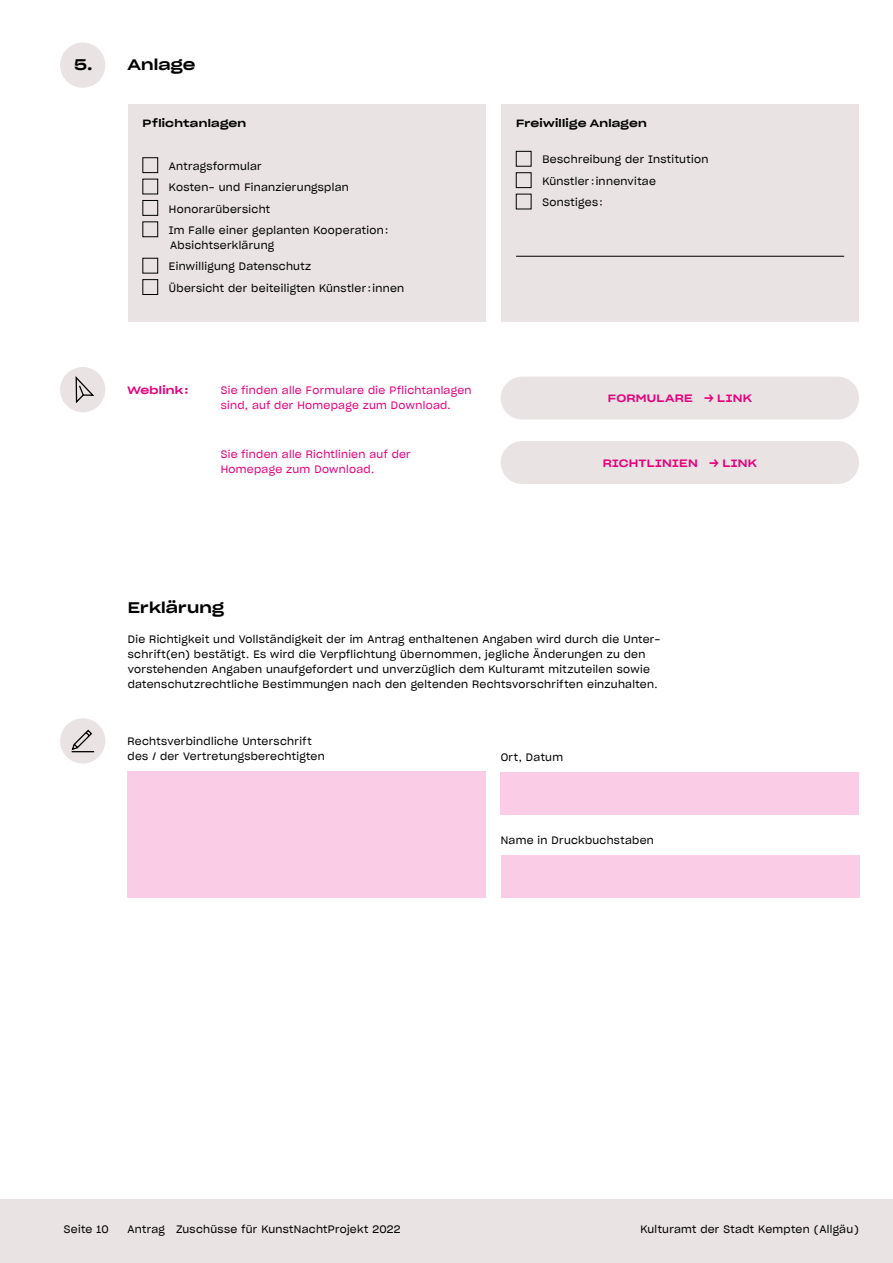
<style>
.page{position:relative;width:893px;height:1263px;background:#fff}
.page>*{position:absolute;margin:0;border:0;box-sizing:border-box;transform-origin:0 0}
.t1{font:15px "Sharp Grotesk Medium 25";letter-spacing:.01em;color:#000}
.t2{font:10.5px/21.5px "Sharp Grotesk Book 20";letter-spacing:.03em;color:#000}
.t3{font:10.5px/15px "Sharp Grotesk Book 20";letter-spacing:.03em;color:#e6007d}
.t4{font:10.5px "Sharp Grotesk Medium 25";letter-spacing:.025em;color:#e6007d}
.t5{font:10.5px "Sharp Grotesk Medium 25";letter-spacing:.025em;color:#000}
</style>
<div class="page">
<div style="left:0;top:1199px;width:893px;height:64px;background:#e9e4e3"></div>
<div style="left:60px;top:43px;width:45px;height:45px;background:#e9e4e3;border-radius:50%"></div>
<div style="left:128px;top:104px;width:358px;height:218px;background:#e9e4e3"></div>
<div style="left:143px;top:158px;width:15px;height:15px;border:1px solid #000"></div>
<div style="left:143px;top:179px;width:15px;height:15px;border:1px solid #000"></div>
<div style="left:143px;top:200px;width:15px;height:16px;border:1px solid #000"></div>
<div style="left:143px;top:222px;width:15px;height:15px;border:1px solid #000"></div>
<div style="left:143px;top:258px;width:15px;height:15px;border:1px solid #000"></div>
<div style="left:143px;top:279px;width:15px;height:16px;border:1px solid #000"></div>
<div style="left:501px;top:104px;width:358px;height:218px;background:#e9e4e3"></div>
<div style="left:516px;top:151px;width:15px;height:15px;border:1px solid #000"></div>
<div style="left:516px;top:173px;width:15px;height:15px;border:1px solid #000"></div>
<div style="left:516px;top:194px;width:15px;height:15px;border:1px solid #000"></div>
<hr style="left:516px;top:256px;width:328px;height:1px;background:#000">
<div style="left:501px;top:377px;width:358px;height:42px;background:#e9e4e3;border-radius:21px"></div>
<div style="left:501px;top:441px;width:358px;height:43px;background:#e9e4e3;border-radius:21px"></div>
<div style="left:60px;top:367px;width:45px;height:45px;background:#e9e4e3;border-radius:50%"></div>
<svg style="left:75px;top:376px;width:20px;height:27px"></svg>
<div style="left:128px;top:772px;width:358px;height:126px;background:#facce5"></div>
<div style="left:501px;top:855px;width:358px;height:43px;background:#facce5"></div>
<div style="left:501px;top:772px;width:358px;height:43px;background:#facce5"></div>
<div style="left:60px;top:718px;width:45px;height:45px;background:#e9e4e3;border-radius:50%"></div>
<svg style="left:71px;top:729px;width:24px;height:24px"></svg>
<h1 class="t1" style="left:74px;top:51px;width:123px">5. Anlage</h1>
<p class="t5" style="left:143px;top:114px;width:105px">Pflichtanlagen</p>
<p class="t2" style="left:169px;top:155px;width:221px">Antragsformular<br>Kosten- und Finanzierungsplan<br>Honorarübersicht<br>Im Falle einer geplanten Kooperation:</p>
<p class="t2" style="left:169px;top:234px;width:237px">Absichtserklärung<br>Einwilligung Datenschutz<br>Übersicht der beiteiligten Künstler:innen</p>
<p class="t4" style="left:127px;top:381px;width:63px">Weblink :</p>
<p class="t3" style="left:221px;top:382px;width:252px">Sie finden alle Formulare die Pflichtanlagen sind, auf der Homepage zum Download.</p>
<p class="t3" style="left:221px;top:446px;width:192px">Sie finden alle Richtlinien auf der<br>Homepage zum Download.</p>
<p class="t5" style="left:516px;top:114px;width:132px">Freiwillige Anlagen</p>
<p class="t2" style="left:542px;top:148px;width:168px">Beschreibung der Institution<br>Künstler:innenvitae<br>Sonstiges:</p>
<p class="t4" style="left:608px;top:389px;width:145px">FORMULARE → LINK</p>
<p class="t4" style="left:603px;top:453px;width:156px">RICHTLINIEN → LINK</p>
<h1 class="t1" style="left:128px;top:594px;width:98px">Erklärung</h1>
<p class="t2" style="left:128px;top:631px;width:534px;line-height:15px">Die Richtigkeit und Vollständigkeit der im Antrag enthaltenen Angaben wird durch die Unter&shy;schrift(en) bestätigt. Es wird die Verpflichtung übernommen, jegliche Änderungen zu den vorstehenden Angaben unaufgefordert und unverzüglich dem Kulturamt mitzuteilen sowie datenschutzrechtliche Bestimmungen nach den geltenden Rechtsvorschriften einzuhalten.</p>
<p class="t2" style="left:128px;top:733px;width:199px;line-height:15px">Rechtsverbindliche Unterschrift des / der Vertretungsberechtigten</p>
<p class="t2" style="left:501px;top:746px;width:64px">Ort, Datum</p>
<p class="t2" style="left:501px;top:829px;width:155px">Name in Druckbuchstaben</p>
<p class="t2" style="left:64px;top:1218px;width:46px">Seite 10</p>
<p class="t2" style="left:128px;top:1218px;width:275px">Antrag Zuschüsse für KunstNachtProjekt 2022</p>
<p class="t2" style="left:640px;top:1218px;width:220px">Kulturamt der Stadt Kempten (Allgäu)</p>
</div>
